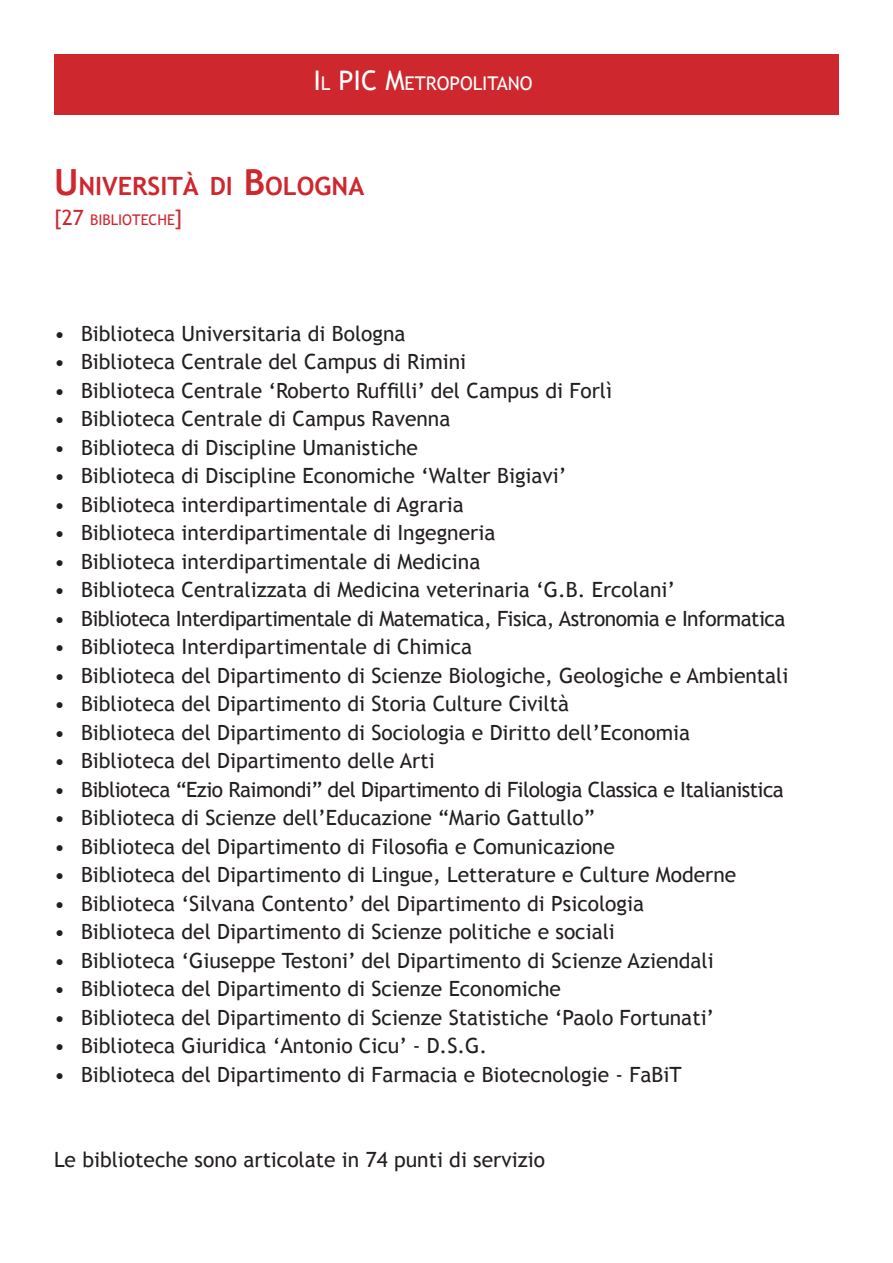
<style>
.page{position:relative;width:893px;height:1263px;background:#fff}
.page>*{position:absolute;margin:0;border:0;box-sizing:border-box;transform-origin:0 0}
.t1{font:700 25.2px "Trebuchet MS";color:#ce272e}
.t2{font:21px "Trebuchet MS";color:#231f20}
.t3{font:21px "Trebuchet MS";letter-spacing:-.025em;color:#231f20}
.t4{font:18.9px "Trebuchet MS";color:#fff}
.t5{font:14.7px "Trebuchet MS";color:#ce272e}
.s1{font-size:27px}
.s2{font-size:36px}
.s3{font-size:21px}
</style>
<div class="page">
<div style="left:54px;top:54px;width:785px;height:61px;background:#ce272e"></div>
<p class="t4" style="left:313px;top:73px;width:221px"><span class="s1">I</span>L <span class="s1">PIC M</span>ETROPOLITANO</p>
<p class="t1" style="left:54px;top:170px;width:312px"><span class="s2">U</span> NIVERSITÀ DI <span class="s2">B</span>OLOGNA</p>
<p class="t5" style="left:54px;top:211px;width:130px"><span class="s3">[27</span> BI BLIOTECHE<span class="s3">]</span></p>
<p class="t2" style="left:54px;top:321px;width:353px">• Biblioteca Universitaria di Bologna</p>
<p class="t2" style="left:54px;top:349px;width:414px">• Biblioteca Centrale del Campus di Rimini</p>
<p class="t2" style="left:54px;top:378px;width:560px">• Biblioteca Centrale ‘Roberto Ruffilli’ del Campus di Forlì</p>
<p class="t2" style="left:54px;top:406px;width:398px">• Biblioteca Centrale di Campus Ravenna</p>
<p class="t2" style="left:54px;top:435px;width:366px">• Biblioteca di Discipline Umanistiche</p>
<p class="t2" style="left:54px;top:463px;width:514px">• Biblioteca di Discipline Economiche ‘Walter Bigiavi’</p>
<p class="t2" style="left:54px;top:492px;width:411px">• Biblioteca interdipartimentale di Agraria</p>
<p class="t2" style="left:54px;top:520px;width:443px">• Biblioteca interdipartimentale di Ingegneria</p>
<p class="t2" style="left:54px;top:549px;width:428px">• Biblioteca interdipartimentale di Medicina</p>
<p class="t2" style="left:54px;top:577px;width:623px">• Biblioteca Centralizzata di Medicina veterinaria ‘G.B. Ercolani’</p>
<p class="t3" style="left:54px;top:606px;width:733px">• Biblioteca Interdipartimentale di Matematica, Fisica, Astronomia e Informatica</p>
<p class="t2" style="left:54px;top:634px;width:420px">• Biblioteca Interdipartimentale di Chimica</p>
<p class="t2" style="left:54px;top:663px;width:736px">• Biblioteca del Dipartimento di Scienze Biologiche, Geologiche e Ambientali</p>
<p class="t2" style="left:54px;top:691px;width:516px">• Biblioteca del Dipartimento di Storia Culture Civiltà</p>
<p class="t2" style="left:54px;top:720px;width:638px">• Biblioteca del Dipartimento di Sociologia e Diritto dell’Economia</p>
<p class="t2" style="left:54px;top:748px;width:382px">• Biblioteca del Dipartimento delle Arti</p>
<p class="t3" style="left:54px;top:777px;width:731px">• Biblioteca “Ezio Raimondi” del Dipartimento di Filologia Classica e Italianistica</p>
<p class="t2" style="left:54px;top:805px;width:542px">• Biblioteca di Scienze dell’Educazione “Mario Gattullo”</p>
<p class="t2" style="left:54px;top:834px;width:562px">• Biblioteca del Dipartimento di Filosofia e Comunicazione</p>
<p class="t2" style="left:54px;top:862px;width:684px">• Biblioteca del Dipartimento di Lingue, Letterature e Culture Moderne</p>
<p class="t2" style="left:54px;top:891px;width:591px">• Biblioteca ‘Silvana Contento’ del Dipartimento di Psicologia</p>
<p class="t2" style="left:54px;top:919px;width:562px">• Biblioteca del Dipartimento di Scienze politiche e sociali</p>
<p class="t2" style="left:54px;top:948px;width:661px">• Biblioteca ‘Giuseppe Testoni’ del Dipartimento di Scienze Aziendali</p>
<p class="t2" style="left:54px;top:976px;width:509px">• Biblioteca del Dipartimento di Scienze Economiche</p>
<p class="t2" style="left:54px;top:1005px;width:662px">• Biblioteca del Dipartimento di Scienze Statistiche ‘Paolo Fortunati’</p>
<p class="t2" style="left:54px;top:1033px;width:435px">• Biblioteca Giuridica ‘Antonio Cicu’ - D.S.G.</p>
<p class="t2" style="left:54px;top:1062px;width:629px">• Biblioteca del Dipartimento di Farmacia e Biotecnologie - FaBiT</p>
<p class="t2" style="left:54px;top:1147px;width:492px">Le biblioteche sono articolate in 74 punti di servizio</p>
</div>
